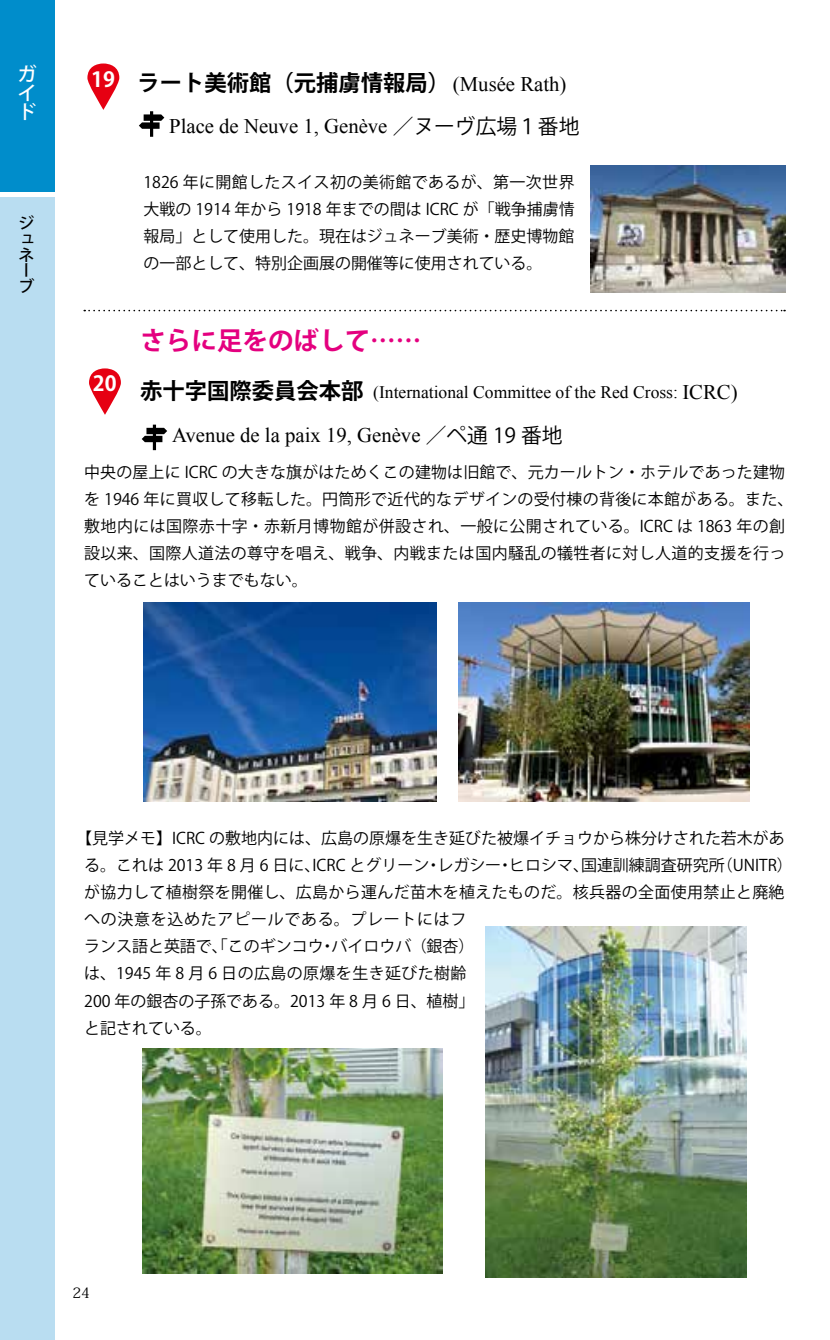
<style>
.page{position:relative;width:830px;height:1340px;background:#fff}
.page>*{position:absolute;margin:0;border:0;box-sizing:border-box;transform-origin:0 0}
.t1{font:700 25.43px "Koz Go Pr 6 N";color:#e4007f}
.t2{font:700 22.28px "Koz Go Pr 6 N";color:#000}
.t3{font:20.7px "Times New Roman";color:#000}
.t4{font:700 20.7px "Koz Go Pr 6 N";color:#fff}
.t5{font:500 19.12px/19.1px "Koz Go Pr 6 N";color:#fff;text-align:justify}
.t6{font:17.55px "Times New Roman";color:#000}
.t7{font:15.97px/27px "Koz Go Pr 6 N";letter-spacing:.01em;color:#000}
.t8{font:500 15.97px/16px "Koz Go Pr 6 N";color:#000}
.t9{font:14.4px "Koz Min Pro";color:#000}
.s1{font-family:"Times New Roman";font-weight:400;font-size:20.7px}
.s2{font-family:"Koz Min Pro"}
.s3{font-family:"Koz Go Pr 6 N"}
.s4{font-size:20.7px}
</style>
<div class="page">
<div style="left:0;top:0;width:54px;height:191px;background:#008dcb"></div>
<div style="left:0;top:198px;width:54px;height:1141px;background:#b9ddf1"></div>
<svg style="left:142px;top:424px;width:25px;height:26px"></svg>
<img style="left:143px;top:602px;width:293px;height:199px">
<img style="left:458px;top:602px;width:291px;height:199px">
<img style="left:142px;top:1048px;width:300px;height:225px">
<img style="left:485px;top:926px;width:261px;height:351px">
<svg style="left:84px;top:310px;width:700px;height:1px"></svg>
<svg style="left:139px;top:111px;width:25px;height:26px"></svg>
<img style="left:590px;top:165px;width:194px;height:128px">
<svg style="left:87px;top:63px;width:32px;height:47px"></svg>
<svg style="left:89px;top:368px;width:32px;height:47px"></svg>
<p class="t5" style="left:17px;top:64px;width:20px">ガイド</p>
<p class="t8" style="left:18px;top:215px;width:17px">ジュネーブ</p>
<p class="t4" style="left:91px;top:67px;width:25px">19</p>
<h2 class="t2" style="left:137px;top:70px;width:430px">ラート美術館（元捕虜情報局）<span class="s1">(Musée Rath)</span></h2>
<p class="t3" style="left:169px;top:112px;width:411px">Place de Neuve 1, Genève <span class="s2">／</span><span class="s3">ヌーヴ広場１番地</span></p>
<p class="t7" style="left:143px;top:169px;width:432px;text-align:justify">1826 年に開館したスイス初の美術館であるが、第一次世界大戦の 1914 年から 1918 年までの間は ICRC が「戦争捕虜情報局」として使用した。現在はジュネーブ美術・歴史博物館の一部として、特別企画展の開催等に使用されている。</p>
<h1 class="t1" style="left:140px;top:327px;width:282px">さらに足をのばして……</h1>
<p class="t6" style="left:373px;top:380px;width:366px">(International Committee of the Red Cross: <span class="s4">ICRC)</span></p>
<p class="t3" style="left:172px;top:421px;width:392px">Avenue de la paix 19, Genève <span class="s2">／</span><span class="s3">ペ通 19 番地</span></p>
<p class="t7" style="left:84px;top:459px;width:710px">中央の屋上に ICRC の大きな旗がはためくこの建物は旧館で、元カールトン・ホテルであった建物を 1946 年に買収して移転した。円筒形で近代的なデザインの受付棟の背後に本館がある。また、敷地内には国際赤十字・赤新月博物館が併設され、一般に公開されている。ICRC は 1863 年の創設以来、国際人道法の尊守を唱え、戦争、内戦または国内騒乱の犠牲者に対し人道的支援を行っていることはいうまでもない。</p>
<p class="t4" style="left:93px;top:372px;width:25px">20</p>
<h2 class="t2" style="left:140px;top:379px;width:225px">赤十字国際委員会本部</h2>
<p class="t7" style="left:84px;top:824px;width:709px;text-indent:-8px">【見学メモ】ICRC の敷地内には、広島の原爆を生き延びた被爆イチョウから株分けされた若木がある。これは 2013 年 8 月 6 日に、ICRC とグリーン・レガシー・ヒロシマ、国連訓練調査研究所（UNITR）が協力して植樹祭を開催し、広島から運んだ苗木を植えたものだ。核兵器の全面使用禁止と廃絶への決意を込めたアピールである。プレートにはフ<br>ランス語と英語で、「このギンコウ・バイロウバ（銀杏）<br>は、1945 年 8 月 6 日の広島の原爆を生き延びた樹齢<br>200 年の銀杏の子孫である。2013 年 8 月 6 日、植樹」<br>と記されている。</p>
<p class="t9" style="left:72px;top:1282px;width:19px">24</p>
</div>
